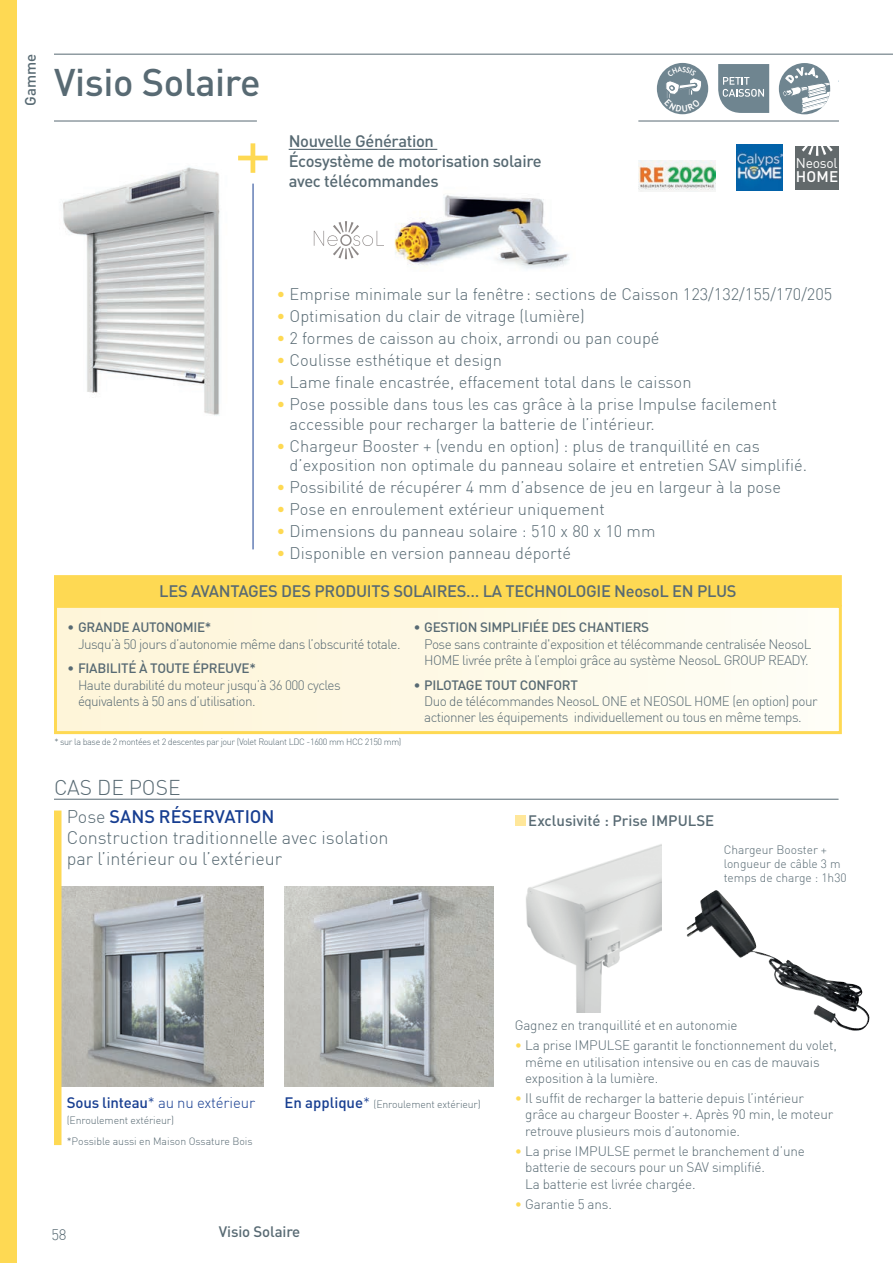
<style>
.page{position:relative;width:893px;height:1263px;background:#fff}
.page>*{position:absolute;margin:0;border:0;box-sizing:border-box;transform-origin:0 0}
.t1{font:500 38.1px "DIN";letter-spacing:-.01em;color:#586a73}
.t2{font:300 21px "DIN";color:#586a73}
.t3{font:300 18px/21px "DIN";color:#586a73}
.t4{font:300 16.5px/19.8px "DIN";color:#586a73}
.t5{font:500 16.5px/19.8px "DIN";letter-spacing:-.02em;color:#586a73}
.t6{font:500 15.15px "DIN";color:#fff}
.t7{font:500 15px "DIN";color:#586a73}
.t8{font:300 15px "DIN";letter-spacing:-.01em;color:#173e91}
.t9{font:300 15px "DIN";color:#586a73}
.t10{font:13.8px "DIN";letter-spacing:-.02em;color:#fff}
.t11{font:300 13.5px/16.2px "DIN";letter-spacing:-.035em;color:#586a73}
.t12{font:300 13.5px/16.2px "DIN";letter-spacing:-.01em;color:#586a73}
.t13{font:300 12px/14.4px "DIN";color:#586a73}
.t14{font:300 10.5px/21.1px "DIN";letter-spacing:-.01em;color:#586a73}
.t15{font:300 9px "DIN";letter-spacing:-.04em;color:#586a73}
.s1{color:#fed953}
.s2{font-weight:500}
.s3{font-weight:500;color:#173e91}
.s4{font-weight:500;font-size:15px;color:#173e91}
.s5{font-size:15px;color:#173e91}
</style>
<div class="page">
<div style="left:0;top:0;width:17px;height:1263px;background:#fed953"></div>
<img style="left:394px;top:195px;width:176px;height:75px">
<img style="left:284px;top:886px;width:209px;height:200px">
<img style="left:62px;top:887px;width:201px;height:199px">
<hr style="left:54px;top:54px;width:839px;height:1px;background:#586a73">
<hr style="left:54px;top:121px;width:203px;height:1px;background:#586a73">
<div style="left:54px;top:810px;width:8px;height:335px;background:#fed953"></div>
<img style="left:62px;top:167px;width:158px;height:249px">
<hr style="left:638px;top:121px;width:201px;height:1px;background:#586a73">
<div style="left:779px;top:63px;width:51px;height:51px;background:#6f8590;border-radius:50%"></div>
<svg style="left:782px;top:67px;width:48px;height:46px"></svg>
<div style="left:657px;top:63px;width:51px;height:51px;background:#6f8590;border-radius:50%"></div>
<svg style="left:718px;top:64px;width:51px;height:49px;background:#82959f"></svg>
<svg style="left:314px;top:221px;width:70px;height:38px"></svg>
<hr style="left:289px;top:149px;width:148px;height:1px;background:#586a73">
<div style="left:56px;top:606px;width:784px;height:127px;background:linear-gradient(to right,#fef4d7,#fefef6)"></div>
<div style="left:54px;top:605px;width:788px;height:129px;border:3px solid #fed953"></div>
<div style="left:56px;top:577px;width:784px;height:28px;background:#fed953"></div>
<div style="left:54px;top:575px;width:788px;height:31px;border:3px solid #fed953"></div>
<div style="left:515px;top:815px;width:11px;height:11px;background:#ffe79a"></div>
<img style="left:526px;top:844px;width:136px;height:168px">
<img style="left:686px;top:890px;width:184px;height:141px">
<hr style="left:253px;top:184px;width:1px;height:365px;background:#173e91">
<svg style="left:238px;top:143px;width:30px;height:30px"></svg>
<hr style="left:54px;top:799px;width:784px;height:1px;background:#586a73">
<img style="left:737px;top:145px;width:46px;height:45px">
<div style="left:795px;top:146px;width:44px;height:44px;background:#62696b"></div>
<svg style="left:802px;top:146px;width:31px;height:10px"></svg>
<img style="left:638px;top:160px;width:77px;height:32px">
<svg style="left:664px;top:66px;width:39px;height:46px"></svg>
<p class="t7" style="left:21px;top:106px;width:54px;rotate:-90deg">Gamme</p>
<h1 class="t1" style="left:54px;top:58px;width:208px">Visio Solaire</h1>
<p class="t5" style="left:289px;top:131px;width:254px">Nouvelle Génération<br>Écosystème de motorisation solaire avec télécommandes</p>
<p class="t10" style="left:796px;top:155px;width:43px">Neosol</p>
<p class="t6" style="left:796px;top:167px;width:44px">HOME</p>
<p class="t4" style="left:276px;top:284px;width:557px"><span class="s1">•</span> Emprise minimale sur la fenêtre: sections de Caisson 123/132/155/170/205</p>
<p class="t4" style="left:276px;top:306px;width:310px"><span class="s1">•</span> Optimisation du clair de vitrage (lumière)</p>
<p class="t4" style="left:276px;top:328px;width:385px"><span class="s1">•</span> 2 formes de caisson au choix, arrondi ou pan coupé</p>
<p class="t4" style="left:276px;top:350px;width:227px"><span class="s1">•</span> Coulisse esthétique et design</p>
<p class="t4" style="left:276px;top:372px;width:417px"><span class="s1">•</span> Lame finale encastrée, effacement total dans le caisson</p>
<p class="t4" style="left:290px;top:394px;width:489px;text-indent:-13px"><span class="s1">•</span> Pose possible dans tous les cas grâce à la prise Impulse facilement accessible pour recharger la batterie de l’intérieur.</p>
<p class="t4" style="left:290px;top:436px;width:519px;text-indent:-13px"><span class="s1">•</span> Chargeur Booster + (vendu en option) : plus de tranquillité en cas d’exposition non optimale du panneau solaire et entretien SAV simplifié.</p>
<p class="t4" style="left:276px;top:477px;width:506px"><span class="s1">•</span> Possibilité de récupérer 4 mm d’absence de jeu en largeur à la pose</p>
<p class="t4" style="left:276px;top:499px;width:330px"><span class="s1">•</span> Pose en enroulement extérieur uniquement</p>
<p class="t4" style="left:276px;top:521px;width:381px"><span class="s1">•</span> Dimensions du panneau solaire : 510 x 80 x 10 mm</p>
<p class="t4" style="left:276px;top:543px;width:296px"><span class="s1">•</span> Disponible en version panneau déporté</p>
<p class="t5" style="left:159px;top:580px;width:579px">LES AVANTAGES DES PRODUITS SOLAIRES… LA TECHNOLOGIE NeosoL EN PLUS</p>
<p class="t11" style="left:78px;top:619px;width:324px;text-indent:-11px">• <span class="s2">GRANDE AUTONOMIE*<br></span>Jusqu’à 50 jours d’autonomie même dans l’obscurité totale.</p>
<p class="t11" style="left:78px;top:660px;width:264px;text-indent:-11px">• <span class="s2">FIABILITÉ À TOUTE ÉPREUVE*<br></span>Haute durabilité du moteur jusqu’à 36 000 cycles équivalents à 50 ans d’utilisation.</p>
<p class="t11" style="left:424px;top:619px;width:389px;text-indent:-11px">• <span class="s2">GESTION SIMPLIFIÉE DES CHANTIERS<br></span>Pose sans contrainte d'exposition et télécommande centralisée NeosoL<br>HOME livrée prête à l’emploi grâce au système NeosoL GROUP READY.</p>
<p class="t11" style="left:424px;top:676px;width:395px;text-indent:-11px">• <span class="s2">PILOTAGE TOUT CONFORT<br></span>Duo de télécommandes NeosoL ONE et NEOSOL HOME (en option) pour actionner les équipements individuellement ou tous en même temps.</p>
<p class="t15" style="left:54px;top:736px;width:349px">* sur la base de 2 montées et 2 descentes par jour (Volet Roulant LDC -1600 mm HCC 2150 mm)</p>
<p class="t2" style="left:54px;top:774px;width:128px">CAS DE POSE</p>
<p class="t3" style="left:67px;top:806px;width:323px">Pose <span class="s3">SANS RÉSERVATION<br></span>Construction traditionnelle avec isolation par l’intérieur ou l’extérieur</p>
<p class="t7" style="left:528px;top:811px;width:187px">Exclusivité : Prise IMPULSE</p>
<p class="t13" style="left:724px;top:842px;width:124px">Chargeur Booster + longueur de câble 3 m temps de charge : 1h30</p>
<p class="t8" style="left:67px;top:1093px;width:190px"><span class="s2">Sous linteau</span>* au nu extérieur</p>
<p class="t14" style="left:67px;top:1110px;width:187px">(Enroulement extérieur)<br>*Possible aussi en Maison Ossature Bois</p>
<p class="t14" style="left:284px;top:1093px;width:198px"><span class="s4">En applique</span><span class="s5">*</span> (Enroulement extérieur)</p>
<p class="t9" style="left:51px;top:1225px;width:17px">58</p>
<p class="t7" style="left:219px;top:1222px;width:83px">Visio Solaire</p>
<p class="t12" style="left:515px;top:1017px;width:224px">Gagnez en tranquillité et en autonomie</p>
<p class="t12" style="left:525px;top:1037px;width:313px;text-indent:-10px"><span class="s1">•</span> La prise IMPULSE garantit le fonctionnement du volet, même en utilisation intensive ou en cas de mauvais exposition à la lumière.</p>
<p class="t12" style="left:525px;top:1090px;width:310px;text-indent:-10px"><span class="s1">•</span> Il suffit de recharger la batterie depuis l’intérieur grâce au chargeur Booster +. Après 90 min, le moteur retrouve plusieurs mois d’autonomie.</p>
<p class="t12" style="left:525px;top:1143px;width:281px;text-indent:-10px"><span class="s1">•</span> La prise IMPULSE permet le branchement d’une batterie de secours pour un SAV simplifié.<br>La batterie est livrée chargée.</p>
<p class="t12" style="left:515px;top:1196px;width:99px"><span class="s1">•</span> Garantie 5 ans.</p>
</div>
